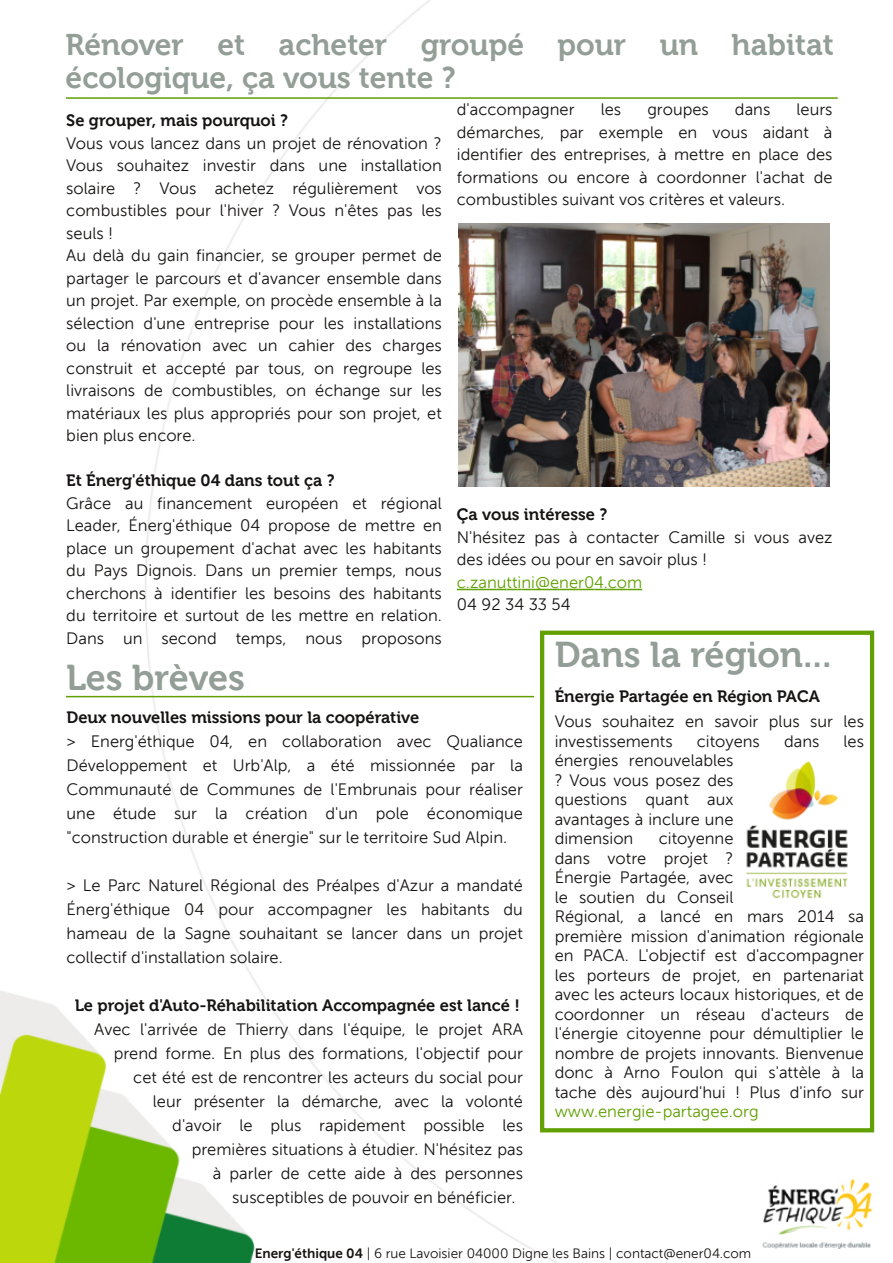
<style>
.page{position:relative;width:893px;height:1263px;background:#fff}
.page>*{position:absolute;margin:0;border:0;box-sizing:border-box;transform-origin:0 0}
.t1{font:700 36px "Museo For Dell";color:#939e97}
.t2{font:700 30px/33px "Museo For Dell";color:#939e97}
.t3{font:16.5px/22.5px "Museo Sans For Dell";color:#161413;text-align:justify}
.t4{font:700 16.5px "Museo For Dell";color:#161413}
.t5{font:16.5px "Museo Sans For Dell";color:#60a000}
.t6{font:13.5px "Museo Sans For Dell";color:#161413}
.s1{font-weight:700}
</style>
<div class="page">
<img style="left:0;top:0;width:875px;height:1263px">
<div style="left:540px;top:631px;width:334px;height:501px;border:4px solid #60a000"></div>
<img style="left:740px;top:760px;width:112px;height:141px">
<svg style="left:457px;top:589px;width:185px;height:1px"></svg>
<img style="left:458px;top:224px;width:372px;height:262px">
<hr style="left:66px;top:97px;width:772px;height:2px;background:#60a000">
<hr style="left:66px;top:696px;width:468px;height:1px;background:#60a000">
<h2 class="t2" style="left:66px;top:28px;width:770px">Rénover et acheter groupé pour un habitat écologique, ça vous tente ?</h2>
<p class="t3" style="left:457px;top:98px;width:119px">d'accompagner</p>
<p class="t3" style="left:601px;top:98px;width:22px">les</p>
<p class="t3" style="left:647px;top:98px;width:63px">groupes</p>
<p class="t3" style="left:735px;top:98px;width:37px">dans</p>
<p class="t3" style="left:457px;top:98px;width:377px;text-indent:340px">leurs démarches, par exemple en vous aidant à identifier des entreprises, à mettre en place des formations ou encore à coordonner l'achat de combustibles suivant vos critères et valeurs.</p>
<p class="t4" style="left:66px;top:111px;width:223px">Se grouper, mais pourquoi ?</p>
<p class="t3" style="left:66px;top:132px;width:377px;text-align:left">Vous vous lancez dans un projet de rénovation ?<br>Vous souhaitez investir dans une installation solaire ? Vous achetez régulièrement vos combustibles pour l'hiver ? Vous n'êtes pas les seuls !<br>Au delà du gain financier, se grouper permet de partager le parcours et d'avancer ensemble dans un projet. Par exemple, on procède ensemble à la sélection d'une entreprise pour les installations ou la rénovation avec un cahier des charges construit et accepté par tous, on regroupe les livraisons de combustibles, on échange sur les matériaux les plus appropriés pour son projet, et bien plus encore.</p>
<p class="t4" style="left:66px;top:471px;width:270px">Et Énerg'éthique 04 dans tout ça ?</p>
<p class="t3" style="left:66px;top:492px;width:377px">Grâce au financement européen et régional Leader, Énerg'éthique 04 propose de mettre en place un groupement d'achat avec les habitants du Pays Dignois. Dans un premier temps, nous cherchons à identifier les besoins des habitants du territoire et surtout de les mettre en relation.<br>Dans un second temps, nous proposons</p>
<p class="t4" style="left:457px;top:505px;width:152px">Ça vous intéresse ?</p>
<p class="t3" style="left:457px;top:526px;width:377px">N'hésitez pas à contacter Camille si vous avez des idées ou pour en savoir plus !</p>
<p class="t5" style="left:457px;top:572px;width:187px">c.zanuttini@ener04.com</p>
<p class="t3" style="left:457px;top:593px;width:115px">04 92 34 33 54</p>
<h1 class="t1" style="left:555px;top:633px;width:278px">Dans la région...</h1>
<h1 class="t1" style="left:66px;top:656px;width:180px">Les brèves</h1>
<p class="t4" style="left:555px;top:686px;width:267px">Énergie Partagée en Région PACA</p>
<p class="t3" style="left:555px;top:712px;width:311px;line-height:19.5px">Vous souhaitez en savoir plus sur les investissements</p>
<p class="t4" style="left:67px;top:707px;width:354px">Deux nouvelles missions pour la coopérative</p>
<p class="t3" style="left:67px;top:729px;width:458px;line-height:24px">&gt; Energ'éthique 04, en collaboration avec Qualiance Développement et Urb'Alp, a été missionnée par la Communauté de Communes de l'Embrunais pour réaliser une étude sur la création d'un pole économique "construction durable et énergie" sur le territoire Sud Alpin.</p>
<p class="t3" style="left:67px;top:873px;width:458px;line-height:24px">&gt; Le Parc Naturel Régional des Préalpes d'Azur a mandaté Énerg'éthique 04 pour accompagner les habitants du hameau de la Sagne souhaitant se lancer dans un projet collectif d'installation solaire.</p>
<p class="t4" style="left:75px;top:995px;width:446px">Le projet d'Auto-Réhabilitation Accompagnée est lancé !</p>
<p class="t3" style="left:94px;top:1018px;width:430px">Avec l'arrivée de Thierry dans l'équipe, le projet ARA</p>
<p class="t3" style="left:114px;top:1042px;width:411px">prend forme. En plus des formations, l'objectif pour</p>
<p class="t3" style="left:133px;top:1066px;width:391px">cet été est de rencontrer les acteurs du social pour</p>
<p class="t3" style="left:153px;top:1090px;width:372px">leur présenter la démarche, avec la volonté</p>
<p class="t3" style="left:172px;top:1114px;width:352px">d'avoir le plus rapidement possible les</p>
<p class="t3" style="left:192px;top:1138px;width:333px">premières situations à étudier. N'hésitez pas</p>
<p class="t3" style="left:213px;top:1162px;width:312px">à parler de cette aide à des personnes</p>
<p class="t3" style="left:232px;top:1186px;width:285px">susceptibles de pouvoir en bénéficier.</p>
<p class="t3" style="left:697px;top:730px;width:65px">citoyens</p>
<p class="t3" style="left:784px;top:730px;width:37px">dans</p>
<p class="t3" style="left:843px;top:730px;width:22px">les</p>
<p class="t3" style="left:555px;top:751px;width:180px;line-height:19.5px">énergies renouvelables ? Vous vous posez des questions quant aux avantages à inclure une dimension</p>
<p class="t3" style="left:555px;top:829px;width:311px;line-height:19.5px;text-align:left;text-indent:104px">citoyenne<br>dans votre projet ?<br>Énergie Partagée, avec<br>le soutien du Conseil<br>Régional, a lancé en mars 2014 sa première mission d'animation régionale en PACA. L'objectif est d'accompagner les porteurs de projet, en partenariat avec les acteurs locaux historiques, et de coordonner un réseau d'acteurs de l'énergie citoyenne pour démultiplier le nombre de projets innovants. Bienvenue donc à Arno Foulon qui s'attèle à la tache dès aujourd'hui ! Plus d'info sur</p>
<p class="t5" style="left:555px;top:1102px;width:205px">www.energie-partagee.org</p>
<p class="t6" style="left:255px;top:1245px;width:498px"><span class="s1">Energ'éthique 04</span> | 6 rue Lavoisier 04000 Digne les Bains | contact@ener04.com</p>
</div>
